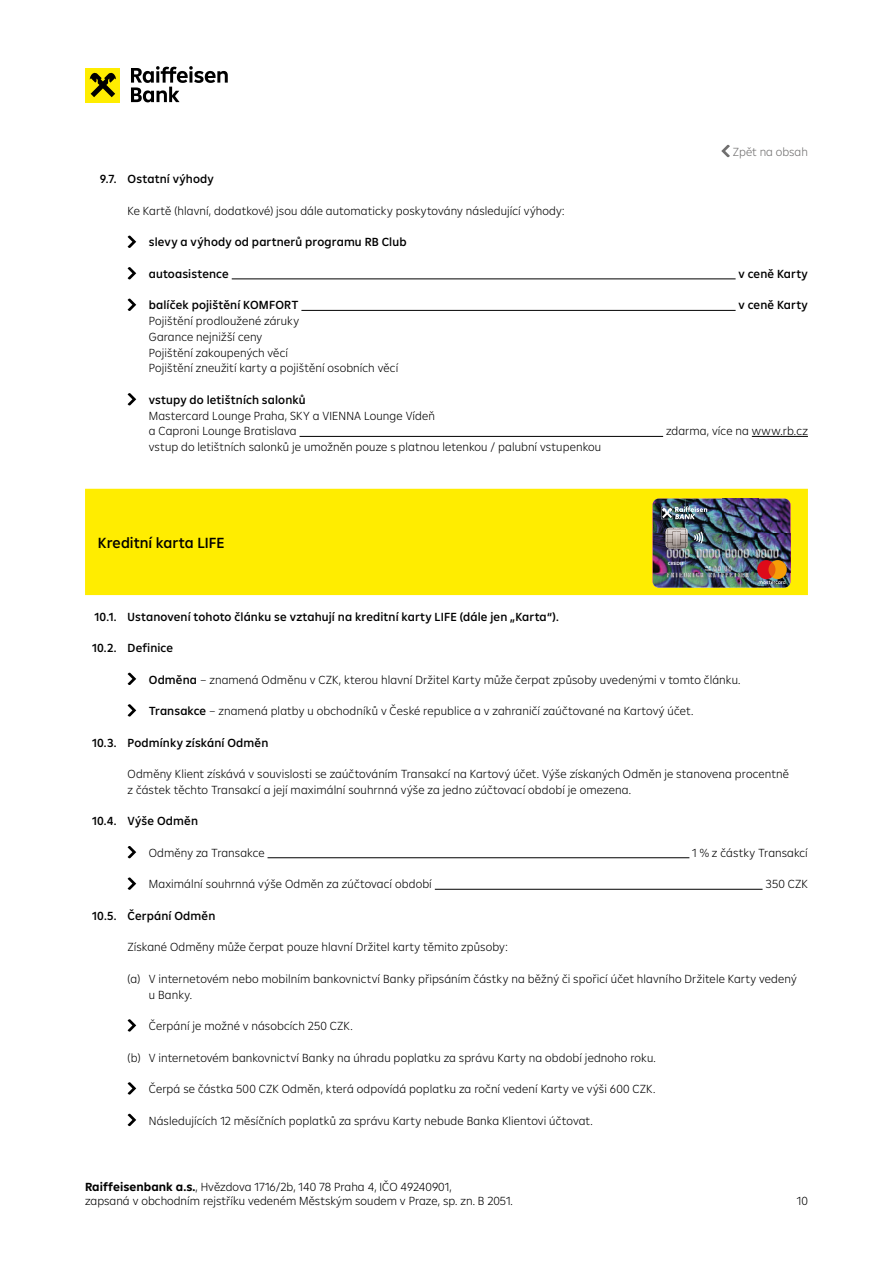
<style>
.page{position:relative;width:893px;height:1263px;background:#fff}
.page>*{position:absolute;margin:0;border:0;box-sizing:border-box;transform-origin:0 0}
.t1{font:500 15px "Amalia";color:#000}
.t2{font:300 12px/15.8px "Amalia";letter-spacing:.005em;color:#000}
.t3{font:500 12px "Amalia";letter-spacing:.01em;color:#000}
.t4{font:300 12px "Amalia";color:#706f6f}
.t5{font:4.65px "Helvetica Neue LT Pro";color:#fff;scale:.96 1}
.s1{font-weight:500}
.s2{font-weight:700}
</style>
<div class="page">
<hr style="left:232px;top:279px;width:504px;height:1px;background:#000">
<hr style="left:301px;top:310px;width:435px;height:1px;background:#000">
<hr style="left:299px;top:436px;width:364px;height:1px;background:#000">
<hr style="left:752px;top:436px;width:56px;height:1px;background:#000">
<hr style="left:268px;top:857px;width:421px;height:1px;background:#000">
<hr style="left:435px;top:889px;width:327px;height:1px;background:#000">
<svg style="left:128px;top:235px;width:8px;height:13px"></svg>
<svg style="left:128px;top:267px;width:8px;height:13px"></svg>
<svg style="left:128px;top:298px;width:8px;height:13px"></svg>
<svg style="left:128px;top:393px;width:8px;height:13px"></svg>
<div style="left:85px;top:489px;width:723px;height:106px;background:#ffed00"></div>
<img style="left:653px;top:499px;width:137px;height:89px">
<svg style="left:128px;top:672px;width:8px;height:13px"></svg>
<svg style="left:128px;top:704px;width:8px;height:13px"></svg>
<svg style="left:128px;top:846px;width:8px;height:12px"></svg>
<svg style="left:128px;top:877px;width:8px;height:13px"></svg>
<svg style="left:128px;top:1019px;width:8px;height:13px"></svg>
<svg style="left:128px;top:1082px;width:8px;height:13px"></svg>
<svg style="left:128px;top:1113px;width:8px;height:13px"></svg>
<svg style="left:131px;top:66px;width:97px;height:36px"></svg>
<div style="left:86px;top:68px;width:34px;height:34px;background:#ffed00"></div>
<svg style="left:90px;top:72px;width:26px;height:25px"></svg>
<svg style="left:721px;top:145px;width:9px;height:12px"></svg>
<p class="t4" style="left:733px;top:144px;width:77px">Zpět na obsah</p>
<p class="t3" style="left:100px;top:171px;width:116px">9.7. Ostatní výhody</p>
<p class="t2" style="left:128px;top:202px;width:438px">Ke Kartě (hlavní, dodatkové) jsou dále automaticky poskytovány následující výhody:</p>
<p class="t3" style="left:149px;top:234px;width:259px">slevy a výhody od partnerů programu RB Club</p>
<p class="t3" style="left:149px;top:266px;width:82px">autoasistence</p>
<p class="t3" style="left:738px;top:266px;width:71px">v ceně Karty</p>
<p class="t3" style="left:149px;top:297px;width:151px">balíček pojištění KOMFORT</p>
<p class="t3" style="left:738px;top:297px;width:71px">v ceně Karty</p>
<p class="t2" style="left:149px;top:313px;width:251px">Pojištění prodloužené záruky<br>Garance nejnižší ceny<br>Pojištění zakoupených věcí<br>Pojištění zneužití karty a pojištění osobních věcí</p>
<p class="t3" style="left:149px;top:392px;width:159px">vstupy do letištních salonků</p>
<p class="t2" style="left:149px;top:407px;width:288px">Mastercard Lounge Praha, SKY a VIENNA Lounge Vídeň a Caproni Lounge Bratislava</p>
<p class="t2" style="left:666px;top:423px;width:143px">zdarma, více na www.rb.cz</p>
<p class="t2" style="left:149px;top:439px;width:454px">vstup do letištních salonků je umožněn pouze s platnou letenkou / palubní vstupenkou</p>
<p class="t1" style="left:98px;top:532px;width:128px">Kreditní karta LIFE</p>
<p class="t5" style="left:668px;top:560px;width:18px">CREDIT</p>
<p class="t3" style="left:95px;top:608px;width:466px">10.1. Ustanovení tohoto článku se vztahují na kreditní karty LIFE (dále jen „Karta“).</p>
<p class="t3" style="left:92px;top:640px;width:83px">10.2. Definice</p>
<p class="t2" style="left:149px;top:671px;width:593px"><span class="s1">Odměna</span> – znamená Odměnu v CZK, kterou hlavní Držitel Karty může čerpat způsoby uvedenými v tomto článku.</p>
<p class="t2" style="left:149px;top:702px;width:546px"><span class="s1">Transakce</span> – znamená platby u obchodníků v České republice a v zahraničí zaúčtované na Kartový účet.</p>
<p class="t3" style="left:92px;top:734px;width:178px">10.3. Podmínky získání Odměn</p>
<p class="t2" style="left:128px;top:765px;width:663px">Odměny Klient získává v souvislosti se zaúčtováním Transakcí na Kartový účet. Výše získaných Odměn je stanovena procentně z částek těchto Transakcí a její maximální souhrnná výše za jedno zúčtovací období je omezena.</p>
<p class="t3" style="left:92px;top:813px;width:107px">10.4. Výše Odměn</p>
<p class="t2" style="left:149px;top:844px;width:117px">Odměny za Transakce</p>
<p class="t2" style="left:692px;top:844px;width:117px">1 % z částky Transakcí</p>
<p class="t2" style="left:149px;top:876px;width:285px">Maximální souhrnná výše Odměn za zúčtovací období</p>
<p class="t2" style="left:765px;top:876px;width:44px">350 CZK</p>
<p class="t3" style="left:92px;top:908px;width:125px">10.5. Čerpání Odměn</p>
<p class="t2" style="left:128px;top:939px;width:382px">Získané Odměny může čerpat pouze hlavní Držitel karty těmito způsoby:</p>
<p class="t2" style="left:149px;top:970px;width:649px;text-indent:-21px">(a) V internetovém nebo mobilním bankovnictví Banky připsáním částky na běžný či spořicí účet hlavního Držitele Karty vedený u Banky.</p>
<p class="t2" style="left:149px;top:1017px;width:205px">Čerpání je možné v násobcích 250 CZK.</p>
<p class="t2" style="left:128px;top:1049px;width:530px">(b) V internetovém bankovnictví Banky na úhradu poplatku za správu Karty na období jednoho roku.</p>
<p class="t2" style="left:149px;top:1080px;width:508px">Čerpá se částka 500 CZK Odměn, která odpovídá poplatku za roční vedení Karty ve výši 600 CZK.</p>
<p class="t2" style="left:149px;top:1112px;width:446px">Následujících 12 měsíčních poplatků za správu Karty nebude Banka Klientovi účtovat.</p>
<p class="t2" style="left:85px;top:1179px;width:429px;line-height:14.4px"><span class="s2">Raiffeisenbank a.s.</span>, Hvězdova 1716/2b, 140 78 Praha 4, IČO 49240901,<br>zapsaná v obchodním rejstříku vedeném Městským soudem v Praze, sp. zn. B 2051.</p>
<p class="t2" style="left:797px;top:1192px;width:12px">10</p>
</div>
